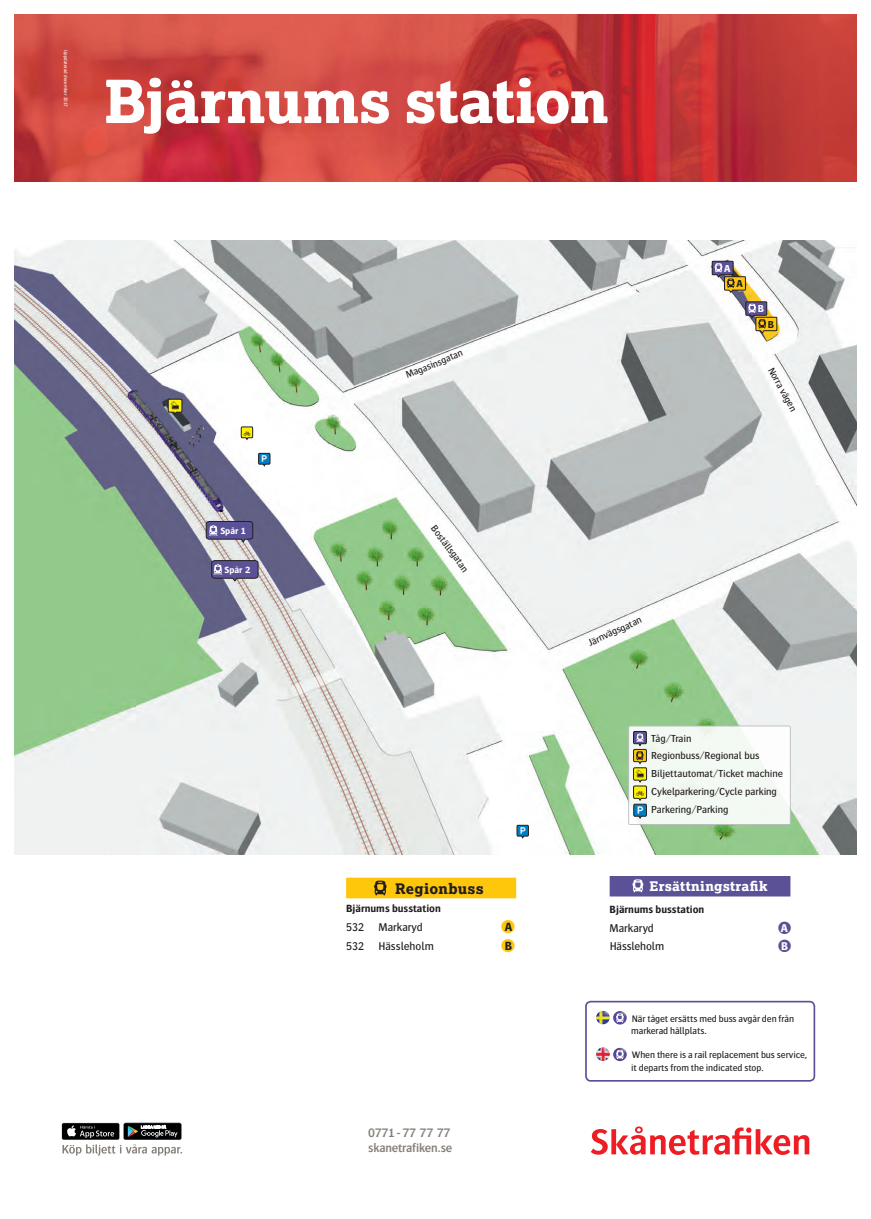
<style>
.page{position:relative;width:871px;height:1219px;background:#fff}
.page>*{position:absolute;margin:0;border:0;box-sizing:border-box;transform-origin:0 0}
.t1{font:800 59.4px "Lexia";letter-spacing:-.015em;color:#fff}
.t2{font:800 14.5px "Lexia";letter-spacing:.015em;color:#231f20}
.t3{font:14.3px "Resepikto Banverket";color:#231f20}
.t4{font:13.6px "Resepikto Banverket";color:#231f20}
.t5{font:13.3px "Resepikto Banverket";color:#fff}
.t6{font:800 13.2px "Lexia";letter-spacing:.02em;color:#fff}
.t7{font:600 12.8px/15.6px "Bosis Oresund Std";letter-spacing:-.015em;color:#857f78}
.t8{font:900 12.4px/18.6px "Fotnot";color:#fec70c}
.t9{font:11.9px "Resepikto Banverket";color:#fff}
.t10{font:11.9px "Resepikto Banverket";color:#231f20}
.t11{font:11.7px/18.6px "Bosis Oresund Std";color:#231f20}
.t12{font:900 11.7px "Fotnot";color:#5b5197}
.t13{font:700 10.9px "Bosis Oresund Std";color:#231f20}
.t14{font:10.6px/17.8px "Bosis Oresund Std";letter-spacing:-.005em;color:#231f20}
.t15{font:700 10.5px "Bosis Oresund Std";color:#231f20}
.t16{font:700 10.5px "Bosis Oresund Std";color:#fff}
.t17{font:10px "Bosis Oresund Std";color:#231f20}
.t18{font:9.8px/12.1px "Bosis Oresund Std";letter-spacing:-.005em;color:#231f20}
.t19{font:700 9.5px "Bosis Oresund Std";color:#fff}
.t20{font:700 9.4px "Bosis Oresund Std";color:#fff}
.t21{font:5px "Bosis Oresund Std";color:#fff}
.s1{font-family:"Bosis Oresund Std";font-weight:700;color:#231f20}
.s2{font-family:"Bosis Oresund Std";font-weight:700;color:#fff}
</style>
<div class="page">
<img style="left:14px;top:14px;width:842px;height:167px">
<svg style="left:590px;top:1126px;width:219px;height:29px"></svg>
<svg style="left:62px;top:1123px;width:120px;height:32px"></svg>
<img style="left:14px;top:240px;width:842px;height:614px">
<svg style="left:516px;top:825px;width:13px;height:14px"></svg>
<svg style="left:167px;top:398px;width:15px;height:18px"></svg>
<div style="left:346px;top:878px;width:170px;height:20px;background:#fec70c"></div>
<svg style="left:374px;top:881px;width:12px;height:14px"></svg>
<svg style="left:206px;top:521px;width:47px;height:22px"></svg>
<svg style="left:211px;top:560px;width:47px;height:22px"></svg>
<div style="left:585px;top:1001px;width:230px;height:81px;border:2px solid #5b5197;border-radius:5px"></div>
<svg style="left:596px;top:1011px;width:30px;height:13px"></svg>
<img style="left:613px;top:1047px;width:13px;height:14px;border-radius:7px">
<svg style="left:616px;top:1050px;width:7px;height:9px"></svg>
<img style="left:596px;top:1047px;width:13px;height:14px;border-radius:7px">
<div style="left:609px;top:876px;width:181px;height:20px;background:#5b5197"></div>
<svg style="left:632px;top:879px;width:11px;height:13px"></svg>
<div style="left:628px;top:726px;width:162px;height:98px;background:#f3f9f3"></div>
<div style="left:628px;top:726px;width:162px;height:99px;border:1px solid #bcbdc0"></div>
<svg style="left:632px;top:731px;width:15px;height:88px"></svg>
<svg style="left:258px;top:453px;width:12px;height:14px"></svg>
<svg style="left:240px;top:426px;width:13px;height:15px"></svg>
<svg style="left:711px;top:261px;width:34px;height:32px"></svg>
<svg style="left:745px;top:301px;width:32px;height:33px"></svg>
<p class="t21" style="left:68px;top:50px;width:58px;rotate:90deg">Uppdaterad december 2017</p>
<h1 class="t1" style="left:104px;top:63px;width:506px">Bjärnums station</h1>
<h3 class="t3" style="left:175px;top:400px;width:7px">g</h3>
<p class="t10" style="left:247px;top:427px;width:6px">o</p>
<p class="t9" style="left:264px;top:454px;width:6px">x</p>
<p class="t19" style="left:220px;top:526px;width:27px">Spår 1</p>
<p class="t20" style="left:224px;top:565px;width:27px">Spår 2</p>
<p class="t17" style="left:404px;top:370px;width:62px;rotate:-22deg">Magasinsgatan</p>
<p class="t17" style="left:437px;top:523px;width:57px;rotate:53deg">Boställsgatan</p>
<p class="t9" style="left:522px;top:826px;width:6px">x</p>
<h2 class="t2" style="left:395px;top:879px;width:90px">Regionbuss</h2>
<p class="t13" style="left:346px;top:903px;width:96px">Bjärnums busstation</p>
<p class="t11" style="left:346px;top:918px;width:89px">532 Markaryd<br>532 Hässleholm</p>
<p class="t8" style="left:501px;top:917px;width:15px">[<span class="s1">A </span>[<span class="s1">B</span></p>
<h3 class="t7" style="left:368px;top:1124px;width:86px">0771 - 77 77 77 skanetrafiken.se</h3>
<p class="t16" style="left:723px;top:262px;width:8px">A</p>
<p class="t17" style="left:586px;top:638px;width:59px;rotate:-25deg">Järnvägsgatan</p>
<p class="t15" style="left:736px;top:278px;width:8px">A</p>
<p class="t16" style="left:757px;top:303px;width:8px">B</p>
<p class="t15" style="left:767px;top:318px;width:8px">B</p>
<p class="t17" style="left:775px;top:365px;width:50px;rotate:61deg">Norra vägen</p>
<p class="t14" style="left:651px;top:729px;width:133px">Tåg/Train<br>Regionbuss/Regional bus<br>Biljettautomat/Ticket machine<br>Cykelparkering/Cycle parking<br>Parkering/Parking</p>
<h3 class="t4" style="left:640px;top:768px;width:7px">g</h3>
<h3 class="t4" style="left:640px;top:786px;width:7px">o</h3>
<h3 class="t5" style="left:640px;top:805px;width:7px">x</h3>
<h3 class="t6" style="left:649px;top:877px;width:120px">Ersättningstrafik</h3>
<p class="t13" style="left:609px;top:904px;width:96px">Bjärnums busstation</p>
<p class="t11" style="left:609px;top:918px;width:46px">Markaryd</p>
<p class="t12" style="left:778px;top:920px;width:14px">[<span class="s2">A</span></p>
<p class="t11" style="left:609px;top:937px;width:56px">Hässleholm</p>
<p class="t12" style="left:778px;top:938px;width:14px">[<span class="s2">B</span></p>
<p class="t18" style="left:631px;top:1012px;width:164px">När tåget ersätts med buss avgår den från markerad hållplats.</p>
<p class="t18" style="left:631px;top:1048px;width:178px;line-height:12.7px">When there is a rail replacement bus service, it departs from the indicated stop.</p>
</div>
